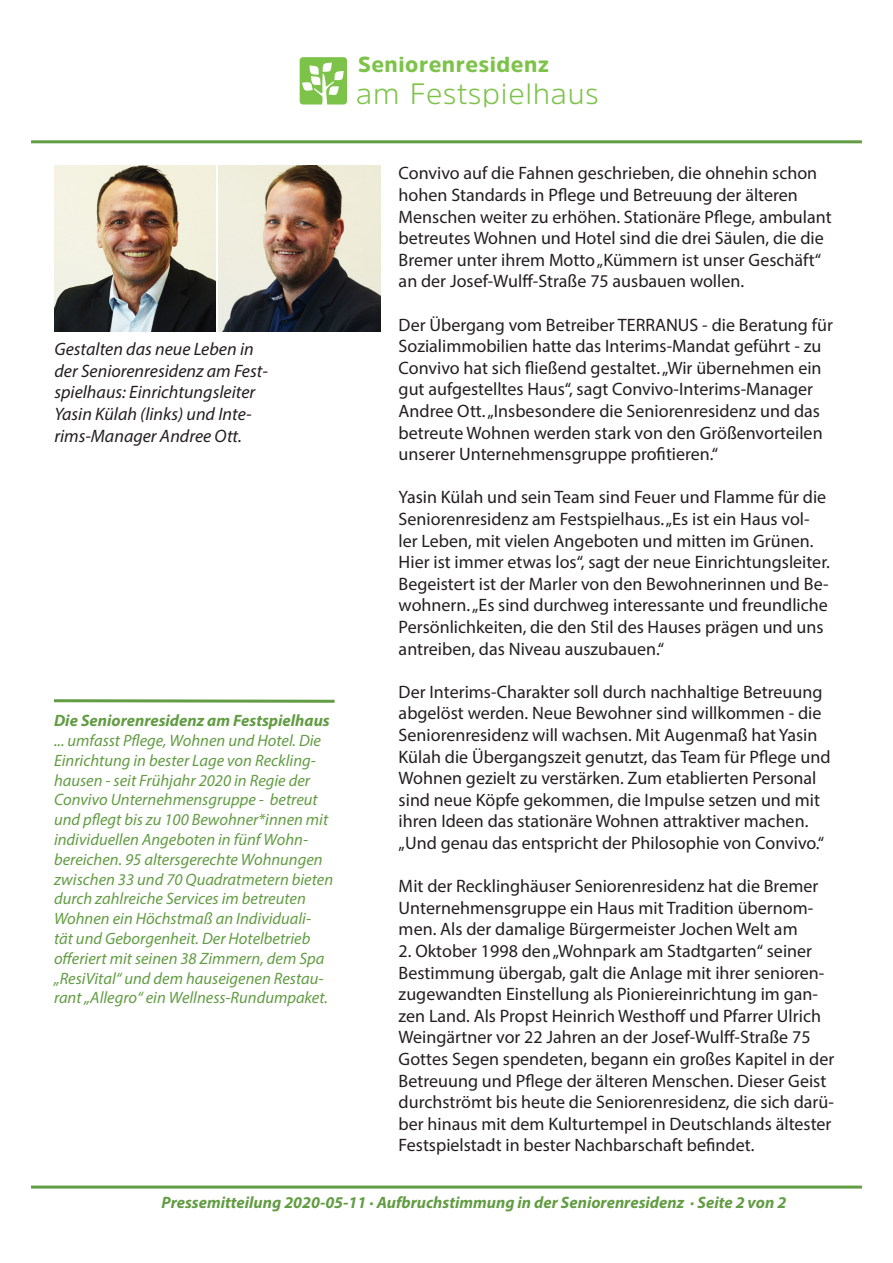
<style>
.page{position:relative;width:893px;height:1263px;background:#fff}
.page>*{position:absolute;margin:0;border:0;box-sizing:border-box;transform-origin:0 0}
.t1{font:300 29.4px "Amsi Pro";letter-spacing:.025em;color:#7dc34a}
.t2{font:900 21.6px "Amsi Pro";letter-spacing:.025em;color:#7dc34a}
.t3{font:18px/21.6px "Myriad Pro";color:#231f20}
.t4{font:italic 18px/21.6px "Myriad Pro";color:#231f20}
.t5{font:italic 16.5px/19.8px "Myriad Pro";color:#629c43}
.t6{font:italic 700 16.5px "Myriad Pro";color:#629c43}
.s1{font-weight:700}
</style>
<div class="page">
<hr style="left:31px;top:140px;width:831px;height:3px;background:#629c43">
<hr style="left:31px;top:1185px;width:831px;height:3px;background:#629c43">
<svg style="left:54px;top:699px;width:281px;height:4px"></svg>
<img style="left:219px;top:166px;width:161px;height:165px">
<img style="left:54px;top:166px;width:162px;height:165px">
<svg style="left:300px;top:57px;width:47px;height:47px"></svg>
<p class="t4" style="left:54px;top:338px;width:215px">Gestalten das neue Leben in der Seniorenresidenz am Fest&shy;spielhaus: Einrichtungsleiter<br>Yasin Külah (links) und Inte&shy;rims-Manager Andree Ott.</p>
<p class="t5" style="left:54px;top:710px;width:281px"><span class="s1">Die Seniorenresidenz am Festspielhaus </span>... umfasst Pflege, Wohnen und Hotel. Die Einrichtung in bester Lage von Reckling&shy;hausen - seit Frühjahr 2020 in Regie der Convivo Unternehmensgruppe - betreut und pflegt bis zu 100 Bewohner*innen mit individuellen Angeboten in fünf Wohn&shy;bereichen. 95 altersgerechte Wohnungen zwischen 33 und 70 Quadratmetern bieten durch zahlreiche Services im betreuten Wohnen ein Höchstmaß an Individuali&shy;tät und Geborgenheit. Der Hotelbetrieb offeriert mit seinen 38 Zimmern, dem Spa „ResiVital“ und dem hauseigenen Restau&shy;rant „Allegro“ ein Wellness-Rundumpaket.</p>
<p class="t2" style="left:358px;top:50px;width:193px">Seniorenresidenz</p>
<p class="t1" style="left:356px;top:73px;width:244px">am Festspielhaus</p>
<p class="t3" style="left:399px;top:162px;width:434px">Convivo auf die Fahnen geschrieben, die ohnehin schon hohen Standards in Pflege und Betreuung der älteren Menschen weiter zu erhöhen. Stationäre Pflege, ambulant betreutes Wohnen und Hotel sind die drei Säulen, die die Bremer unter ihrem Motto „Kümmern ist unser Geschäft“ an der Josef-Wulff-Straße 75 ausbauen wollen.</p>
<p class="t3" style="left:399px;top:313px;width:436px">Der Übergang vom Betreiber TERRANUS - die Beratung für Sozialimmobilien hatte das Interims-Mandat geführt - zu Convivo hat sich fließend gestaltet. „Wir übernehmen ein gut aufgestelltes Haus“, sagt Convivo-Interims-Manager Andree Ott. „Insbesondere die Seniorenresidenz und das betreute Wohnen werden stark von den Größenvorteilen unserer Unternehmensgruppe profitieren.“</p>
<p class="t3" style="left:399px;top:486px;width:433px">Yasin Külah und sein Team sind Feuer und Flamme für die Seniorenresidenz am Festspielhaus. „Es ist ein Haus vol&shy;ler Leben, mit vielen Angeboten und mitten im Grünen.<br>Hier ist immer etwas los“, sagt der neue Einrichtungsleiter.<br>Begeistert ist der Marler von den Bewohnerinnen und Be&shy;wohnern. „Es sind durchweg interessante und freundliche Persönlichkeiten, die den Stil des Hauses prägen und uns antreiben, das Niveau auszubauen.“</p>
<p class="t3" style="left:399px;top:681px;width:433px">Der Interims-Charakter soll durch nachhaltige Betreuung abgelöst werden. Neue Bewohner sind willkommen - die Seniorenresidenz will wachsen. Mit Augenmaß hat Yasin Külah die Übergangszeit genutzt, das Team für Pflege und Wohnen gezielt zu verstärken. Zum etablierten Personal sind neue Köpfe gekommen, die Impulse setzen und mit ihren Ideen das stationäre Wohnen attraktiver machen. „Und genau das entspricht der Philosophie von Convivo.“</p>
<p class="t3" style="left:399px;top:875px;width:421px">Mit der Recklinghäuser Seniorenresidenz hat die Bremer<br>Unternehmensgruppe ein Haus mit Tradition übernom&shy;men. Als der damalige Bürgermeister Jochen Welt am</p>
<p class="t3" style="left:399px;top:940px;width:437px">2. Oktober 1998 den „Wohnpark am Stadtgarten“ seiner Bestimmung übergab, galt die Anlage mit ihrer senioren&shy;zugewandten Einstellung als Pioniereinrichtung im gan&shy;zen Land. Als Propst Heinrich Westhoff und Pfarrer Ulrich Weingärtner vor 22 Jahren an der Josef-Wulff-Straße 75<br>Gottes Segen spendeten, begann ein großes Kapitel in der Betreuung und Pflege der älteren Menschen. Dieser Geist durchströmt bis heute die Seniorenresidenz, die sich darü&shy;ber hinaus mit dem Kulturtempel in Deutschlands ältester Festspielstadt in bester Nachbarschaft befindet.</p>
<p class="t6" style="left:162px;top:1191px;width:626px">Pressemitteilung 2020-05-11 ∙ Aufbruchstimmung in der Seniorenresidenz ∙ Seite 2 von 2</p>
</div>
